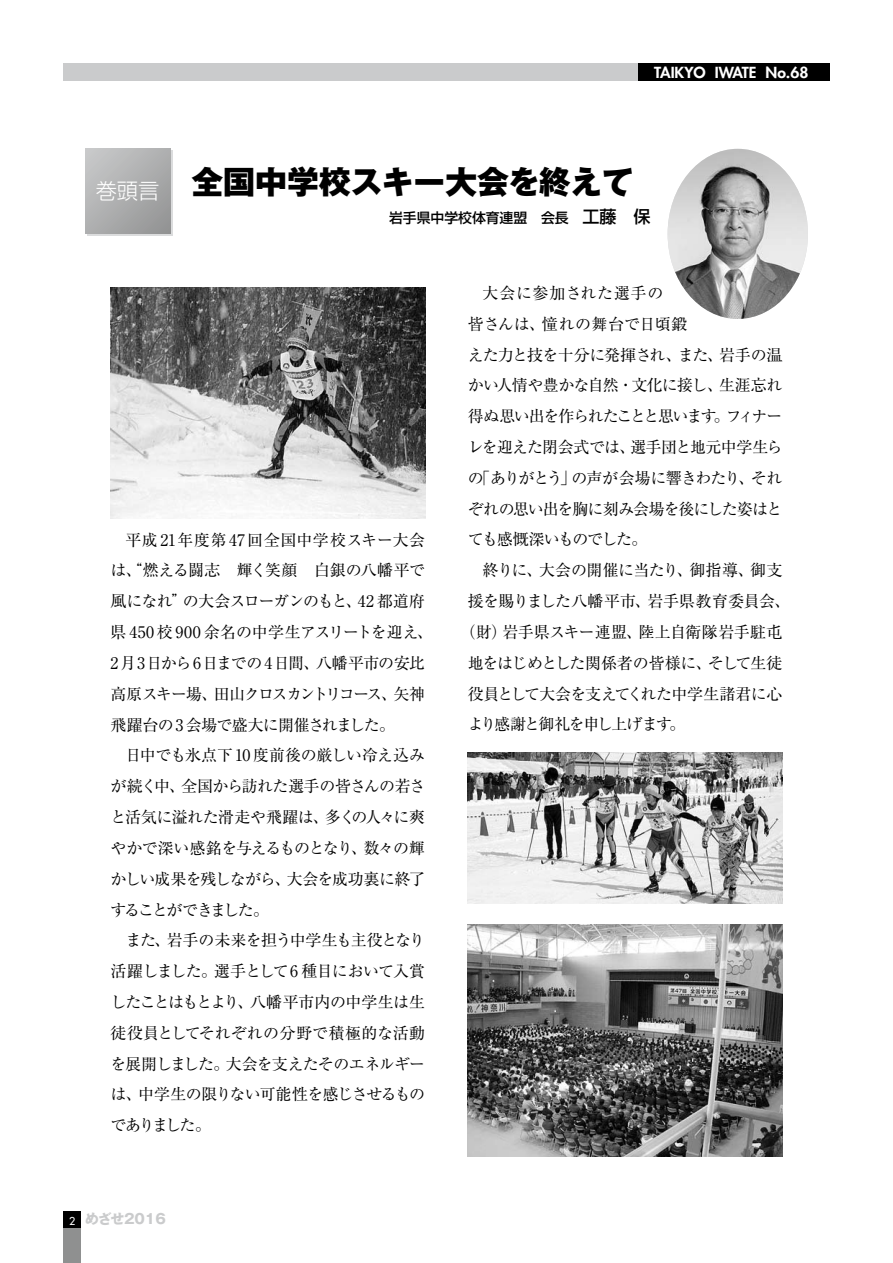
<style>
.page{position:relative;width:893px;height:1263px;background:#fff}
.page>*{position:absolute;margin:0;border:0;box-sizing:border-box;transform-origin:0 0}
.t1{font:800 31.95px "Gothic MB101 Pro";letter-spacing:-.01em;color:#000}
.t2{font:300 21.3px "Shin Go Pro";color:#fff}
.t3{font:15.9px/30.8px "Ryumin Pro";letter-spacing:-.045em;color:#000;text-align:justify}
.t4{font:15.9px/30.8px "Ryumin Pro";letter-spacing:-.025em;color:#000}
.t5{font:15.9px "Ryumin Pro";letter-spacing:-.01em;color:#000}
.t6{font:15.9px "Ryumin Pro";letter-spacing:-.005em;color:#000}
.t7{font:15.9px "Ryumin Pro";letter-spacing:-.085em;color:#000}
.t8{font:800 14.85px "Futura";color:#fff;scale:1.05 1}
.t9{font:14.85px "Futura";letter-spacing:.1em;color:#fff}
.t10{font:500 13.8px "Shin Go Pro";color:#000}
.t11{font:700 13.8px "Gothic MB101 Pro";letter-spacing:-.005em;color:#cacbcc}
.s1{font-size:16.95px}
.s2{font-family:"Futura";font-weight:400;font-size:10.65px;color:#fff}
</style>
<div class="page">
<div style="left:64px;top:64px;width:765px;height:17px;background:#cacbcc"></div>
<div style="left:638px;top:64px;width:191px;height:17px;background:#000"></div>
<div style="left:64px;top:1212px;width:17px;height:17px;background:#000"></div>
<div style="left:64px;top:1229px;width:17px;height:34px;background:#8f9090"></div>
<svg style="left:87px;top:151px;width:85px;height:85px"></svg>
<svg style="left:85px;top:149px;width:85px;height:85px;background:#aeaeaf"></svg>
<img style="left:668px;top:149px;width:140px;height:170px">
<img style="left:111px;top:287px;width:314px;height:232px">
<img style="left:468px;top:925px;width:314px;height:232px">
<img style="left:468px;top:753px;width:314px;height:151px">
<p class="t8" style="left:654px;top:63px;width:148px">TAIKYO IWATE No.68</p>
<p class="t9" style="left:714px;top:64px;width:113px">TAIKYO IWATE</p>
<h2 class="t2" style="left:96px;top:174px;width:65px">巻頭言</h2>
<h1 class="t1" style="left:191px;top:155px;width:444px">全国中学校スキー大会を終えて</h1>
<p class="t10" style="left:389px;top:207px;width:263px">岩手県中学校体育連盟　会長　<span class="s1">工藤　保</span></p>
<p class="t4" style="left:111px;top:523px;width:324px;text-indent:15px">平成 21年度第 47回全国中学校スキー大会は、“燃える闘志　輝く笑顔　白銀の八幡平で風になれ”の大会スローガンのもと、42 都道府県 450 校 900 余名の中学生アスリートを迎え、<br>2月3日から 6日までの 4日間、八幡平市の安比高原スキー場、田山クロスカントリコース、矢神飛躍台の 3 会場で盛大に開催されました。</p>
<p class="t3" style="left:111px;top:739px;width:316px;text-indent:15px">日中でも氷点下 10 度前後の厳しい冷え込みが続く中、全国から訪れた選手の皆さんの若さと活気に溢れた滑走や飛躍は、多くの人々に爽やかで深い感銘を与えるものとなり、数々の輝かしい成果を残しながら、大会を成功裏に終了することができました。</p>
<p class="t3" style="left:111px;top:924px;width:316px;text-indent:15px">また、岩手の未来を担う中学生も主役となり活躍しました。選手として 6 種目において入賞したことはもとより、八幡平市内の中学生は生徒役員としてそれぞれの分野で積極的な活動を展開しました。大会を支えたそのエネルギーは、中学生の限りない可能性を感じさせるものでありました。</p>
<p class="t11" style="left:69px;top:1207px;width:98px"><span class="s2">2</span> めざせ2016</p>
<p class="t3" style="left:468px;top:276px;width:316px;text-align:left;text-indent:15px">大会に参加された選手の<br>皆さんは、憧れの舞台で日頃鍛<br>えた力と技を十分に発揮され、また、岩手の温かい人情や豊かな自然・文化に接し、生涯忘れ得ぬ思い出を作られたことと思います。フィナーレを迎えた閉会式では、選手団と地元中学生らの「ありがとう」の声が会場に響きわたり、それぞれの思い出を胸に刻み会場を後にした姿はとても感慨深いものでした。</p>
<p class="t4" style="left:483px;top:554px;width:301px">終りに、大会の開催に当たり、御指導、御支</p>
<p class="t5" style="left:468px;top:589px;width:324px">援を賜りました八幡平市、岩手県教育委員会、</p>
<p class="t6" style="left:460px;top:619px;width:324px">（財）岩手県スキー連盟、陸上自衛隊岩手駐屯</p>
<p class="t3" style="left:468px;top:646px;width:316px">地をはじめとした関係者の皆様に、そして生徒</p>
<p class="t3" style="left:468px;top:677px;width:316px">役員として大会を支えてくれた中学生諸君に心</p>
<p class="t7" style="left:468px;top:712px;width:219px">より感謝と御礼を申し上げます。</p>
</div>
